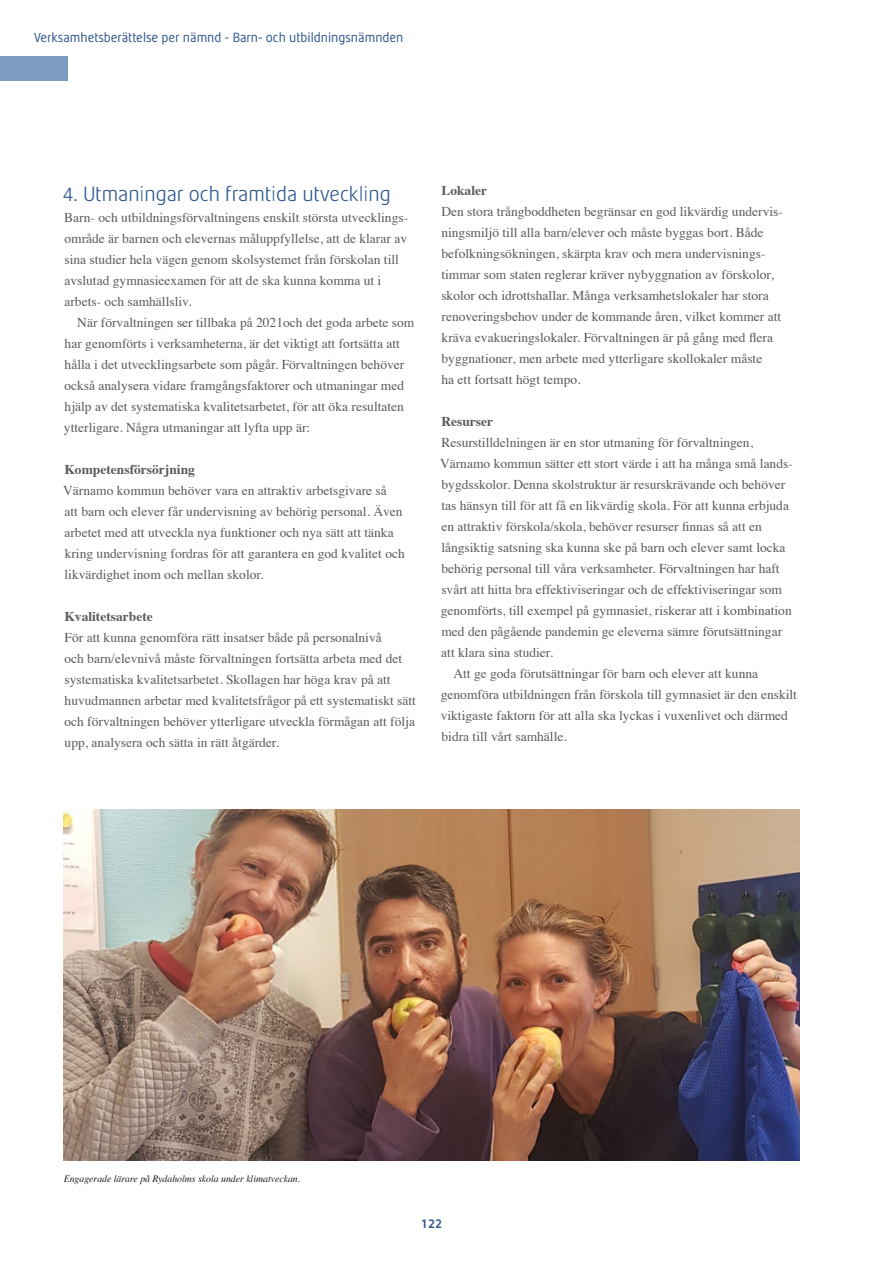
<style>
.page{position:relative;width:893px;height:1263px;background:#fff}
.page>*{position:absolute;margin:0;border:0;box-sizing:border-box;transform-origin:0 0}
.t1{font:300 21px "Minora";color:#30588e}
.t2{font:13.5px/21px "Times";color:#595a5b}
.t3{font:13.5px "Minora";color:#30588e}
.t4{font:700 13.5px "Times";color:#595a5b}
.t5{font:700 13.5px "Minora";color:#30588e}
.t6{font:italic 9.75px "Times";color:#1a181c}
</style>
<div class="page">
<div style="left:0;top:56px;width:68px;height:24px;background:#7c9bc1"></div>
<img style="left:64px;top:810px;width:735px;height:351px">
<p class="t3" style="left:34px;top:29px;width:371px">Verksamhetsberättelse per nämnd - Barn- och utbildningsnämnden</p>
<p class="t1" style="left:63px;top:181px;width:329px">4. Utmaningar och framtida utveckling</p>
<p class="t2" style="left:64px;top:206px;width:345px">Barn- och utbildningsförvaltningens enskilt största utvecklings&shy;område är barnen och elevernas måluppfyllelse, att de klarar av sina studier hela vägen genom skolsystemet från förskolan till avslutad gymnasieexamen för att de ska kunna komma ut i arbets- och samhällsliv.</p>
<p class="t2" style="left:64px;top:311px;width:352px;text-indent:13px">När förvaltningen ser tillbaka på 2021och det goda arbete som har genomförts i verksamheterna, är det viktigt att fortsätta att hålla i det utvecklingsarbete som pågår. Förvaltningen behöver också analysera vidare framgångsfaktorer och utmaningar med hjälp av det systematiska kvalitetsarbetet, för att öka resultaten ytterligare. Några utmaningar att lyfta upp är:</p>
<h5 class="t4" style="left:64px;top:456px;width:132px">Kompetensförsörjning</h5>
<p class="t2" style="left:63px;top:479px;width:343px">Värnamo kommun behöver vara en attraktiv arbetsgivare så<br>att barn och elever får undervisning av behörig personal. Även arbetet med att utveckla nya funktioner och nya sätt att tänka kring undervisning fordras för att garantera en god kvalitet och likvärdighet inom och mellan skolor.</p>
<h5 class="t4" style="left:64px;top:603px;width:90px">Kvalitetsarbete</h5>
<p class="t2" style="left:64px;top:626px;width:353px">För att kunna genomföra rätt insatser både på personalnivå<br>och barn/elevnivå måste förvaltningen fortsätta arbeta med det systematiska kvalitetsarbetet. Skollagen har höga krav på att huvudmannen arbetar med kvalitetsfrågor på ett systematiskt sätt och förvaltningen behöver ytterligare utveckla förmågan att följa upp, analysera och sätta in rätt åtgärder.</p>
<h5 class="t4" style="left:441px;top:177px;width:47px">Lokaler</h5>
<p class="t2" style="left:441px;top:199px;width:343px">Den stora trångboddheten begränsar en god likvärdig undervis&shy;ningsmiljö till alla barn/elever och måste byggas bort. Både befolkningsökningen, skärpta krav och mera undervisnings&shy;timmar som staten reglerar kräver nybyggnation av förskolor, skolor och idrottshallar. Många verksamhetslokaler har stora renoveringsbehov under de kommande åren, vilket kommer att</p>
<p class="t2" style="left:442px;top:325px;width:333px">kräva evakueringslokaler. Förvaltningen är på gång med flera</p>
<p class="t2" style="left:441px;top:346px;width:322px">byggnationer, men arbete med ytterligare skollokaler måste ha ett fortsatt högt tempo.</p>
<h5 class="t4" style="left:441px;top:408px;width:53px">Resurser</h5>
<p class="t2" style="left:440px;top:430px;width:354px">Resurstilldelningen är en stor utmaning för förvaltningen, Värnamo kommun sätter ett stort värde i att ha många små lands&shy;bygdsskolor. Denna skolstruktur är resurskrävande och behöver tas hänsyn till för att få en likvärdig skola. För att kunna erbjuda</p>
<p class="t2" style="left:441px;top:514px;width:322px">en attraktiv förskola/skola, behöver resurser finnas så att en</p>
<p class="t2" style="left:441px;top:535px;width:352px">långsiktig satsning ska kunna ske på barn och elever samt locka behörig personal till våra verksamheter. Förvaltningen har haft svårt att hitta bra effektiviseringar och de effektiviseringar som genomförts, till exempel på gymnasiet, riskerar att i kombination med den pågående pandemin ge eleverna sämre förutsättningar att klara sina studier.</p>
<p class="t2" style="left:441px;top:661px;width:358px;text-indent:13px">Att ge goda förutsättningar för barn och elever att kunna genomföra utbildningen från förskola till gymnasiet är den enskilt viktigaste faktorn för att alla ska lyckas i vuxenlivet och därmed bidra till vårt samhälle.</p>
<p class="t6" style="left:64px;top:1170px;width:238px">Engagerade lärare på Rydaholms skola under klimatveckan.</p>
<p class="t5" style="left:421px;top:1214px;width:23px">122</p>
</div>
